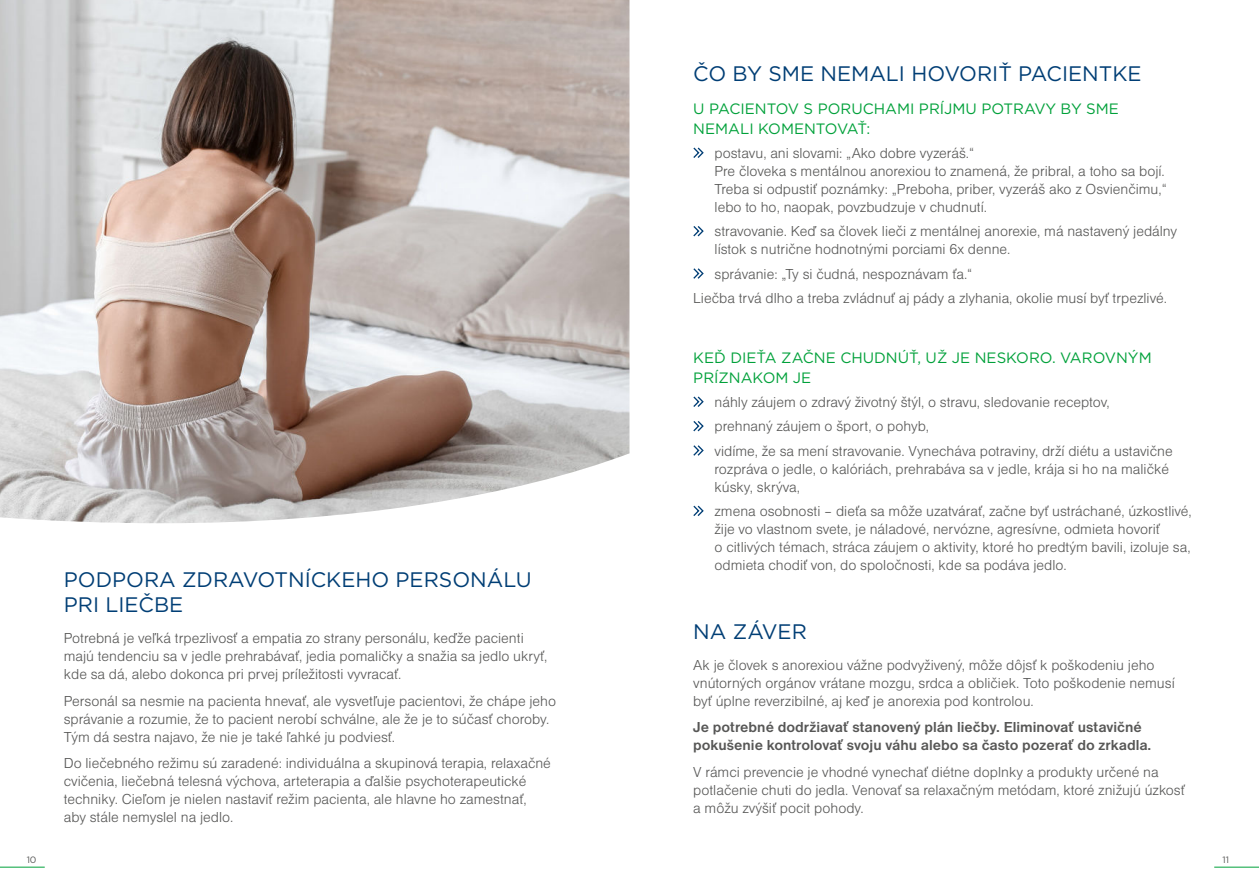
<style>
.page{position:relative;width:1259px;height:893px;background:#fff}
.page>*{position:absolute;margin:0;border:0;box-sizing:border-box;transform-origin:0 0}
.t1{font:21px/25.2px "Gotham";color:#003e75}
.t2{font:15px/18px "Nimbus Sans DOT Ligh";color:#575756}
.t3{font:700 15px/18px "Nimbus Sans DOT";color:#575756}
.t4{font:15px/19.8px "Gotham";color:#00a13a}
.t5{font:9.15px "Gotham";color:#575756}
</style>
<div class="page">
<hr style="left:0;top:867px;width:45px;height:1px;background:#00a13a">
<hr style="left:1214px;top:867px;width:45px;height:1px;background:#00a13a">
<svg style="left:693px;top:147px;width:11px;height:11px"></svg>
<svg style="left:693px;top:226px;width:11px;height:11px"></svg>
<svg style="left:693px;top:268px;width:11px;height:11px"></svg>
<svg style="left:693px;top:396px;width:11px;height:11px"></svg>
<svg style="left:693px;top:421px;width:11px;height:11px"></svg>
<svg style="left:693px;top:445px;width:11px;height:11px"></svg>
<svg style="left:693px;top:505px;width:11px;height:11px"></svg>
<img style="left:0;top:0;width:629px;height:523px">
<h1 class="t1" style="left:64px;top:567px;width:469px">PODPORA ZDRAVOTNÍCKEHO PERSONÁLU<br>PRI LIEČBE</h1>
<p class="t2" style="left:64px;top:629px;width:485px">Potrebná je veľká trpezlivosť a empatia zo strany personálu, keďže pacienti majú tendenciu sa v jedle prehrabávať, jedia pomaličky a snažia sa jedlo ukryť, kde sa dá, alebo dokonca pri prvej príležitosti vyvracať.</p>
<p class="t2" style="left:64px;top:691px;width:494px">Personál sa nesmie na pacienta hnevať, ale vysvetľuje pacientovi, že chápe jeho správanie a rozumie, že to pacient nerobí schválne, ale že je to súčasť choroby.<br>Tým dá sestra najavo, že nie je také ľahké ju podviesť.</p>
<p class="t2" style="left:64px;top:754px;width:489px">Do liečebného režimu sú zaradené: individuálna a skupinová terapia, relaxačné cvičenia, liečebná telesná výchova, arteterapia a ďalšie psychoterapeutické techniky. Cieľom je nielen nastaviť režim pacienta, ale hlavne ho zamestnať, aby stále nemyslel na jedlo.</p>
<h1 class="t1" style="left:693px;top:61px;width:450px">ČO BY SME NEMALI HOVORIŤ PACIENTKE</h1>
<p class="t4" style="left:693px;top:99px;width:427px">U PACIENTOV S PORUCHAMI PRÍJMU POTRAVY BY SME<br>NEMALI KOMENTOVAŤ:</p>
<p class="t2" style="left:714px;top:144px;width:454px">postavu, ani slovami: „Ako dobre vyzeráš.“<br>Pre človeka s mentálnou anorexiou to znamená, že pribral, a toho sa bojí.<br>Treba si odpustiť poznámky: „Preboha, priber, vyzeráš ako z Osvienčimu,“ lebo to ho, naopak, povzbudzuje v chudnutí.</p>
<p class="t2" style="left:714px;top:222px;width:464px">stravovanie. Keď sa človek lieči z mentálnej anorexie, má nastavený jedálny lístok s nutrične hodnotnými porciami 6x denne.</p>
<p class="t2" style="left:693px;top:262px;width:475px;line-height:24.3px;text-indent:21px">správanie: „Ty si čudná, nespoznávam ťa.“<br>Liečba trvá dlho a treba zvládnuť aj pády a zlyhania, okolie musí byť trpezlivé.</p>
<p class="t4" style="left:693px;top:348px;width:460px">KEĎ DIEŤA ZAČNE CHUDNÚŤ, UŽ JE NESKORO. VAROVNÝM<br>PRÍZNAKOM JE</p>
<p class="t2" style="left:714px;top:390px;width:460px;line-height:24.5px">náhly záujem o zdravý životný štýl, o stravu, sledovanie receptov,<br>prehnaný záujem o šport, o pohyb,<br>vidíme, že sa mení stravovanie. Vynecháva potraviny, drží diétu a ustavične</p>
<p class="t2" style="left:714px;top:460px;width:456px">rozpráva o jedle, o kalóriách, prehrabáva sa v jedle, krája si ho na maličké kúsky, skrýva,</p>
<p class="t2" style="left:714px;top:502px;width:479px">zmena osobnosti – dieťa sa môže uzatvárať, začne byť ustráchané, úzkostlivé, žije vo vlastnom svete, je náladové, nervózne, agresívne, odmieta hovoriť<br>o citlivých témach, stráca záujem o aktivity, ktoré ho predtým bavili, izoluje sa, odmieta chodiť von, do spoločnosti, kde sa podáva jedlo.</p>
<h1 class="t1" style="left:693px;top:618px;width:115px">NA ZÁVER</h1>
<p class="t2" style="left:693px;top:656px;width:483px">Ak je človek s anorexiou vážne podvyživený, môže dôjsť k poškodeniu jeho vnútorných orgánov vrátane mozgu, srdca a obličiek. Toto poškodenie nemusí byť úplne reverzibilné, aj keď je anorexia pod kontrolou.</p>
<p class="t3" style="left:693px;top:719px;width:459px">Je potrebné dodržiavať stanovený plán liečby. Eliminovať ustavičné pokušenie kontrolovať svoju váhu alebo sa často pozerať do zrkadla.</p>
<p class="t2" style="left:693px;top:763px;width:493px">V rámci prevencie je vhodné vynechať diétne doplnky a produkty určené na potlačenie chuti do jedla. Venovať sa relaxačným metódam, ktoré znižujú úzkosť a môžu zvýšiť pocit pohody.</p>
<p class="t5" style="left:27px;top:854px;width:11px">10</p>
<p class="t5" style="left:1222px;top:854px;width:8px">11</p>
</div>
